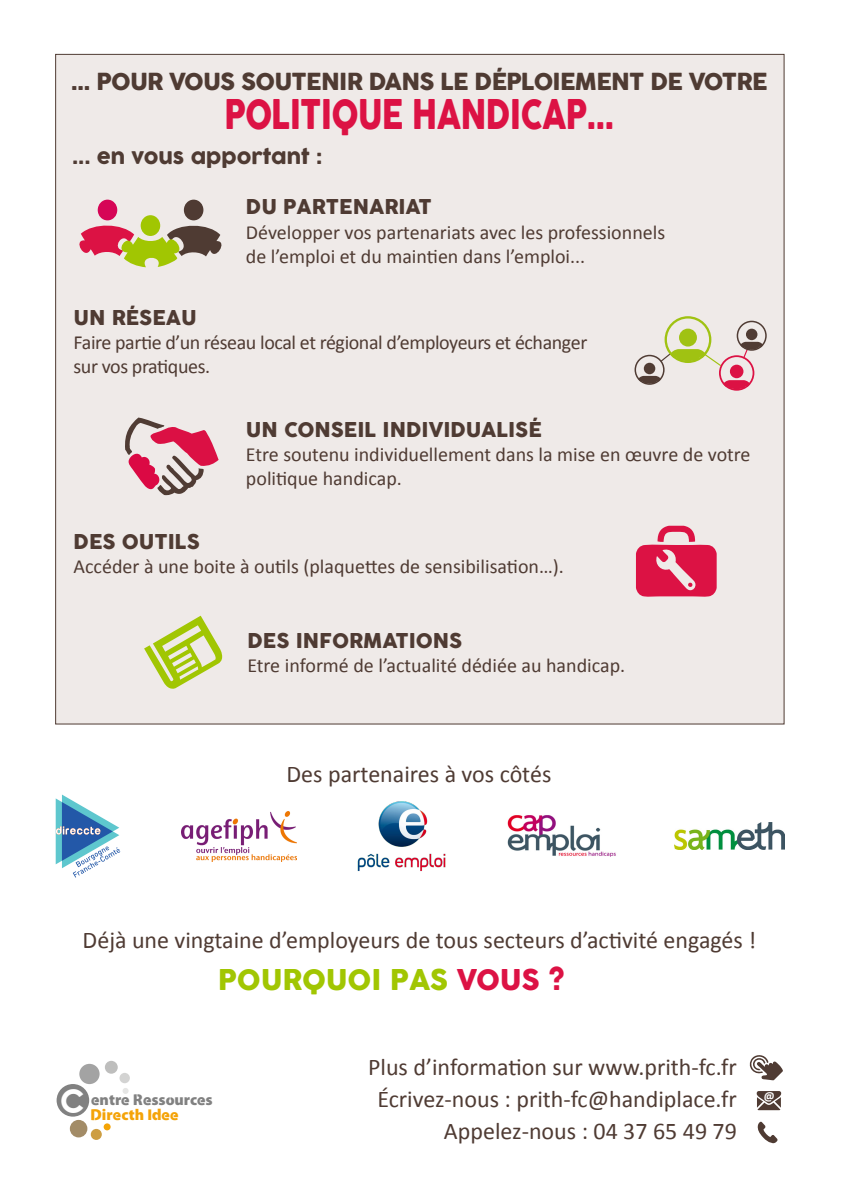
<style>
.page{position:relative;width:842px;height:1191px;background:#fff}
.page>*{position:absolute;margin:0;border:0;box-sizing:border-box;transform-origin:0 0}
.t1{font:41.9px "Star Avenue";color:#fff}
.t2{font:40px "COCOGOOSE";letter-spacing:-.025em;color:#dc1244;scale:.8 1}
.t3{font:28px "COCOGOOSE";color:#a1c602}
.t4{font:24px/32px "Calibri";color:#4f3b33;text-align:right}
.t5{font:23px "COCOGOOSE";letter-spacing:-.03em;color:#4f3b33}
.t6{font:20px/24px "Calibri";color:#4f3b33}
.t7{font:20px "COCOGOOSE";color:#4f3b33}
.t8{font:20px/24px "Calibri";letter-spacing:-.02em;color:#4f3b33}
.t9{font:900 15.7px "Cleanvertising";color:#818181}
.t10{font:900 15.7px "Cleanvertising";color:#f4a308}
.t11{font:700 12.3px "Calibri";color:#fff}
.s1{color:#dc1244}
</style>
<div class="page">
<div style="left:55px;top:54px;width:729px;height:670px;background:#efeae8;border:1px solid #4f3b33"></div>
<svg style="left:144px;top:615px;width:79px;height:74px"></svg>
<svg style="left:636px;top:526px;width:81px;height:71px"></svg>
<svg style="left:79px;top:223px;width:143px;height:44px"></svg>
<div style="left:98px;top:200px;width:19px;height:20px;background:#d60556;border-radius:50%"></div>
<div style="left:141px;top:215px;width:19px;height:21px;background:#a1c602;border-radius:50%"></div>
<div style="left:184px;top:200px;width:19px;height:20px;background:#4f3b33;border-radius:50%"></div>
<svg style="left:125px;top:417px;width:94px;height:78px"></svg>
<svg style="left:634px;top:316px;width:133px;height:75px"></svg>
<div style="left:57px;top:1084px;width:32px;height:32px;background:#818181;border-radius:50%"></div>
<div style="left:79px;top:1063px;width:21px;height:21px;background:#a3a3a3;border-radius:50%"></div>
<div style="left:105px;top:1060px;width:13px;height:13px;background:#bebebd;border-radius:50%"></div>
<div style="left:120px;top:1072px;width:10px;height:11px;background:#d3d3d2;border-radius:50%"></div>
<svg style="left:123px;top:1088px;width:6px;height:6px"></svg>
<div style="left:70px;top:1119px;width:17px;height:18px;background:#a38c67;border-radius:50%"></div>
<div style="left:91px;top:1128px;width:11px;height:12px;background:#cd9e42;border-radius:50%"></div>
<div style="left:104px;top:1123px;width:7px;height:7px;background:#f4a407;border-radius:50%"></div>
<svg style="left:749px;top:1055px;width:34px;height:25px"></svg>
<svg style="left:757px;top:1091px;width:24px;height:19px"></svg>
<svg style="left:757px;top:1121px;width:21px;height:22px"></svg>
<svg style="left:56px;top:794px;width:64px;height:83px"></svg>
<img style="left:182px;top:811px;width:115px;height:50px">
<img style="left:357px;top:801px;width:89px;height:70px">
<img style="left:507px;top:815px;width:109px;height:42px">
<img style="left:675px;top:822px;width:109px;height:27px">
<p class="t5" style="left:71px;top:64px;width:698px">... POUR VOUS SOUTENIR DANS LE DÉPLOIEMENT DE VOTRE</p>
<h2 class="t2" style="left:224px;top:84px;width:489px">POLITIQUE HANDICAP...</h2>
<p class="t7" style="left:72px;top:142px;width:251px">... EN VOUS APPORTANT :</p>
<p class="t7" style="left:246px;top:192px;width:187px">DU PARTENARIAT</p>
<p class="t6" style="left:246px;top:220px;width:421px">Développer vos partenariats avec les professionnels de l’emploi et du maintien dans l’emploi...</p>
<p class="t7" style="left:74px;top:302px;width:125px">UN RÉSEAU</p>
<p class="t8" style="left:74px;top:330px;width:515px">Faire partie d’un réseau local et régional d’employeurs et échanger sur vos pratiques.</p>
<p class="t7" style="left:246px;top:415px;width:53px">UN CONSEIL</p>
<p class="t7" style="left:383px;top:415px;width:14px">INDIVIDUALISÉ</p>
<p class="t6" style="left:246px;top:443px;width:506px">Etre soutenu individuellement dans la mise en œuvre de votre politique handicap.</p>
<p class="t7" style="left:74px;top:526px;width:128px">DES OUTILS</p>
<p class="t6" style="left:74px;top:554px;width:492px">Accéder à une boite à outils (plaquettes de sensibilisation…).</p>
<p class="t7" style="left:247px;top:625px;width:216px">DES INFORMATIONS</p>
<p class="t6" style="left:247px;top:653px;width:379px">Etre informé de l’actualité dédiée au handicap.</p>
<p class="t4" style="left:287px;top:758px;width:266px">Des partenaires à vos côtés</p>
<p class="t4" style="left:83px;top:924px;width:675px">Déjà une vingtaine d’employeurs de tous secteurs d’activité engagés !</p>
<h3 class="t3" style="left:218px;top:958px;width:348px">POURQUOI PAS <span class="s1">VOUS ?</span></h3>
<p class="t4" style="left:368px;top:1050px;width:370px">Plus d’information sur www.prith-fc.fr<br>Écrivez-nous : prith-fc@handiplace.fr<br>Appelez-nous : 04 37 65 49 79</p>
<h1 class="t1" style="left:61px;top:1071px;width:25px">C</h1>
<p class="t9" style="left:91px;top:1087px;width:123px">entre Ressources</p>
<p class="t11" style="left:764px;top:1087px;width:12px">@</p>
<p class="t10" style="left:91px;top:1102px;width:89px">Directh Idee</p>
</div>
